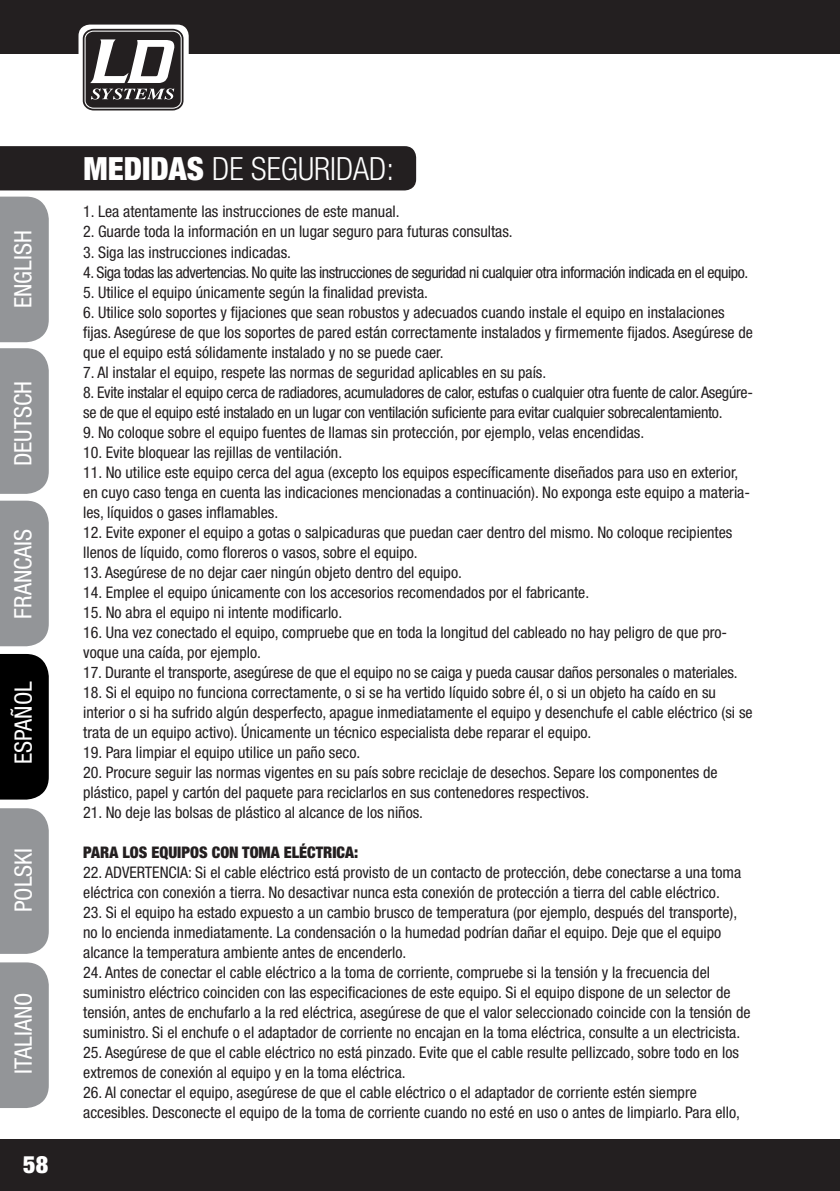
<style>
.page{position:relative;width:840px;height:1191px;background:#fff}
.page>*{position:absolute;margin:0;border:0;box-sizing:border-box;transform-origin:0 0}
.t1{font:300 condensed 32px "Helvetica Neue LT Pro";color:#fff}
.t2{font:condensed 24px "Helvetica Neue LT Std";color:#fff}
.t3{font:900 condensed 24px "Helvetica Neue LT Std";color:#fff}
.t4{font:condensed 16px/20px "Helvetica Neue LT Std";color:#231f20}
.t5{font:condensed 16px/20px "Helvetica Neue LT Std";letter-spacing:-.02em;color:#231f20}
.t6{font:condensed 16px "Helvetica Neue LT Std";letter-spacing:-.03em;color:#231f20}
.t7{font:900 condensed 16px "Helvetica Neue LT Std";color:#231f20}
.s1{font-weight:900}
</style>
<div class="page">
<div style="left:0;top:1138px;width:839px;height:53px;background:#231f20"></div>
<div style="left:0;top:0;width:839px;height:54px;background:#231f20"></div>
<svg style="left:78px;top:25px;width:111px;height:91px"></svg>
<svg style="left:83px;top:29px;width:100px;height:81px"></svg>
<div style="left:0;top:348px;width:49px;height:146px;background:#939598"></div>
<div style="left:0;top:197px;width:49px;height:145px;background:#939598"></div>
<div style="left:0;top:654px;width:49px;height:145px;background:#000"></div>
<div style="left:0;top:500px;width:49px;height:146px;background:#939598"></div>
<div style="left:0;top:808px;width:49px;height:146px;background:#939598"></div>
<div style="left:0;top:962px;width:49px;height:146px;background:#939598"></div>
<div style="left:0;top:146px;width:416px;height:44px;background:#231f20"></div>
<h2 class="t2" style="left:9px;top:308px;width:79px;rotate:-90deg">ENGLISH</h2>
<h2 class="t2" style="left:9px;top:466px;width:87px;rotate:-90deg">DEUTSCH</h2>
<h2 class="t2" style="left:9px;top:618px;width:91px;rotate:-90deg">FRANCAIS</h2>
<h2 class="t2" style="left:9px;top:764px;width:83px;rotate:-90deg">español</h2>
<h2 class="t2" style="left:9px;top:905px;width:91px;rotate:-90deg">FRANCAIS</h2>
<h2 class="t2" style="left:9px;top:912px;width:66px;rotate:-90deg">POLSKI</h2>
<h2 class="t2" style="left:9px;top:1078px;width:91px;rotate:-90deg">FRANCAIS</h2>
<h2 class="t2" style="left:9px;top:1073px;width:80px;rotate:-90deg">ITALIANO</h2>
<h2 class="t3" style="left:23px;top:1149px;width:26px">58</h2>
<h1 class="t1" style="left:83px;top:150px;width:312px"><span class="s1">MEDIDAS</span> DE SEGURI DAD:</h1>
<p class="t4" style="left:83px;top:202px;width:318px">1. Lea atentamente las instrucciones de este manual.</p>
<p class="t4" style="left:83px;top:222px;width:430px">2. Guarde toda la información en un lugar seguro para futuras consultas.</p>
<p class="t4" style="left:83px;top:242px;width:209px">3. Siga las instrucciones indicadas.</p>
<p class="t6" style="left:83px;top:262px;width:666px">4. Siga todas las advertencias. No quite las instrucciones de seguridad ni cualquier otra información indicada en el equipo.</p>
<p class="t4" style="left:83px;top:282px;width:346px">5. Utilice el equipo únicamente según la finalidad prevista.</p>
<p class="t4" style="left:83px;top:302px;width:671px">6. Utilice solo soportes y fijaciones que sean robustos y adecuados cuando instale el equipo en instalaciones fijas. Asegúrese de que los soportes de pared están correctamente instalados y firmemente fijados. Asegúrese de que el equipo está sólidamente instalado y no se puede caer.</p>
<p class="t4" style="left:83px;top:362px;width:464px">7. Al instalar el equipo, respete las normas de seguridad aplicables en su país.</p>
<p class="t5" style="left:83px;top:382px;width:670px">8. Evite instalar el equipo cerca de radiadores, acumuladores de calor, estufas o cualquier otra fuente de calor. Asegúre&shy;se de que el equipo esté instalado en un lugar con ventilación suficiente para evitar cualquier sobrecalentamiento.</p>
<p class="t4" style="left:83px;top:422px;width:562px">9. No coloque sobre el equipo fuentes de llamas sin protección, por ejemplo, velas encendidas.</p>
<p class="t4" style="left:83px;top:442px;width:260px">10. Evite bloquear las rejillas de ventilación.</p>
<p class="t4" style="left:83px;top:462px;width:668px">11. No utilice este equipo cerca del agua (excepto los equipos específicamente diseñados para uso en exterior, en cuyo caso tenga en cuenta las indicaciones mencionadas a continuación). No exponga este equipo a materia&shy;les, líquidos o gases inflamables.</p>
<p class="t4" style="left:83px;top:522px;width:650px">12. Evite exponer el equipo a gotas o salpicaduras que puedan caer dentro del mismo. No coloque recipientes llenos de líquido, como floreros o vasos, sobre el equipo.</p>
<p class="t4" style="left:83px;top:562px;width:380px">13. Asegúrese de no dejar caer ningún objeto dentro del equipo.</p>
<p class="t4" style="left:83px;top:582px;width:507px">14. Emplee el equipo únicamente con los accesorios recomendados por el fabricante.</p>
<p class="t4" style="left:83px;top:602px;width:260px">15. No abra el equipo ni intente modificarlo.</p>
<p class="t4" style="left:83px;top:622px;width:645px">16. Una vez conectado el equipo, compruebe que en toda la longitud del cableado no hay peligro de que pro&shy;voque una caída, por ejemplo.</p>
<p class="t4" style="left:83px;top:662px;width:655px">17. Durante el transporte, asegúrese de que el equipo no se caiga y pueda causar daños personales o materiales.</p>
<p class="t4" style="left:83px;top:682px;width:670px">18. Si el equipo no funciona correctamente, o si se ha vertido líquido sobre él, o si un objeto ha caído en su interior o si ha sufrido algún desperfecto, apague inmediatamente el equipo y desenchufe el cable eléctrico (si se trata de un equipo activo). Únicamente un técnico especialista debe reparar el equipo.</p>
<p class="t4" style="left:83px;top:742px;width:278px">19. Para limpiar el equipo utilice un paño seco.</p>
<p class="t4" style="left:83px;top:762px;width:635px">20. Procure seguir las normas vigentes en su país sobre reciclaje de desechos. Separe los componentes de plástico, papel y cartón del paquete para reciclarlos en sus contenedores respectivos.</p>
<p class="t4" style="left:83px;top:802px;width:341px">21. No deje las bolsas de plástico al alcance de los niños.</p>
<p class="t7" style="left:83px;top:842px;width:276px">PARA LOS EQUIPOS CON TOMA ELÉCTRICA:</p>
<p class="t4" style="left:83px;top:862px;width:659px">22. ADVERTENCIA: Si el cable eléctrico está provisto de un contacto de protección, debe conectarse a una toma eléctrica con conexión a tierra. No desactivar nunca esta conexión de protección a tierra del cable eléctrico.</p>
<p class="t4" style="left:83px;top:902px;width:655px">23. Si el equipo ha estado expuesto a un cambio brusco de temperatura (por ejemplo, después del transporte), no lo encienda inmediatamente. La condensación o la humedad podrían dañar el equipo. Deje que el equipo alcance la temperatura ambiente antes de encenderlo.</p>
<p class="t4" style="left:83px;top:962px;width:668px">24. Antes de conectar el cable eléctrico a la toma de corriente, compruebe si la tensión y la frecuencia del suministro eléctrico coinciden con las especificaciones de este equipo. Si el equipo dispone de un selector de tensión, antes de enchufarlo a la red eléctrica, asegúrese de que el valor seleccionado coincide con la tensión de suministro. Si el enchufe o el adaptador de corriente no encajan en la toma eléctrica, consulte a un electricista.</p>
<p class="t4" style="left:83px;top:1042px;width:657px">25. Asegúrese de que el cable eléctrico no está pinzado. Evite que el cable resulte pellizcado, sobre todo en los extremos de conexión al equipo y en la toma eléctrica.</p>
<p class="t4" style="left:83px;top:1082px;width:658px">26. Al conectar el equipo, asegúrese de que el cable eléctrico o el adaptador de corriente estén siempre accesibles. Desconecte el equipo de la toma de corriente cuando no esté en uso o antes de limpiarlo. Para ello,</p>
</div>
